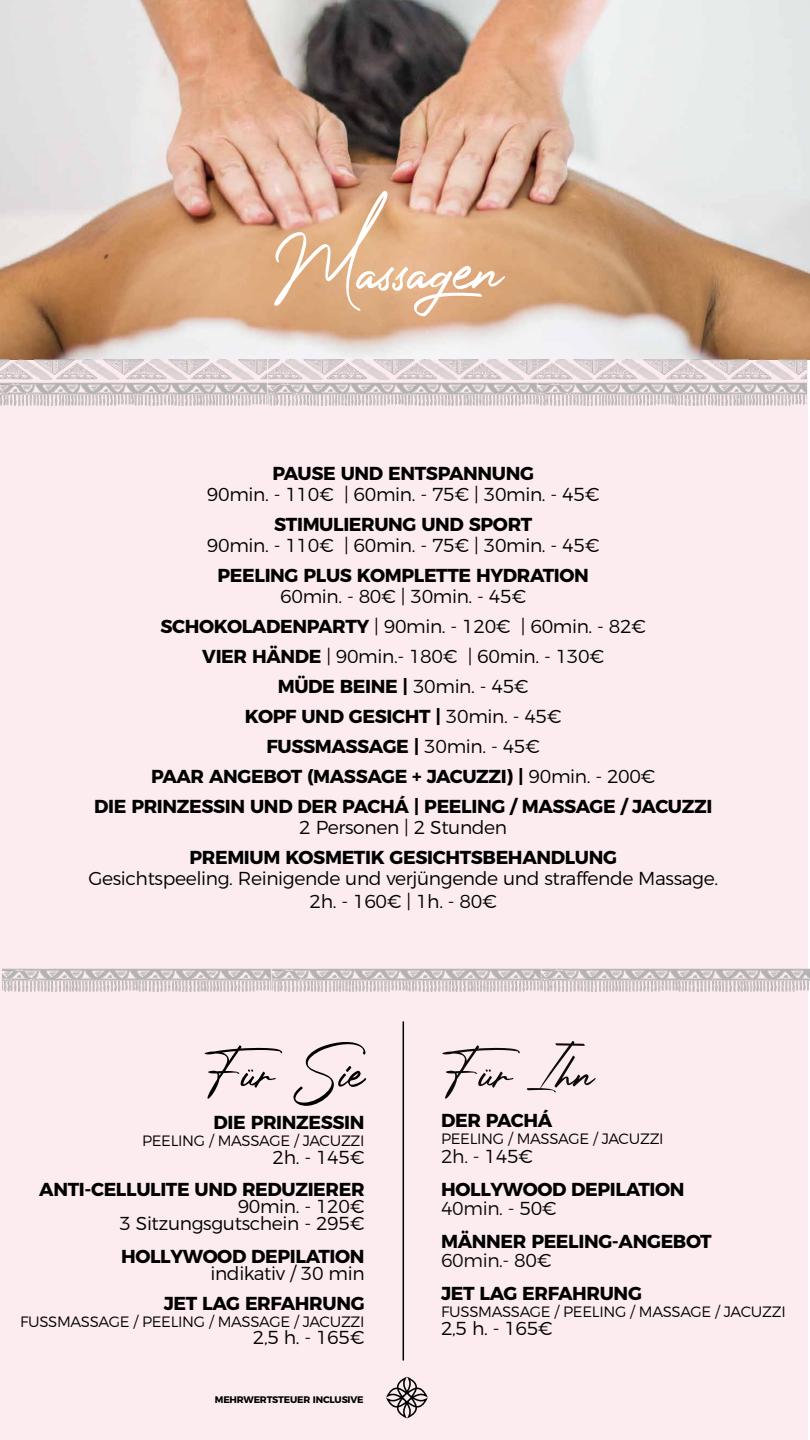
<style>
.page{position:relative;width:810px;height:1440px;background:#fff}
.page>*{position:absolute;margin:0;border:0;box-sizing:border-box;transform-origin:0 0}
.t1{font:87.22px "Photograph Signature";color:#fff}
.t2{font:60px "Photograph Signature";color:#000}
.t3{font:60px "Photograph Signature";color:#0b0b0a}
.t4{font:700 18.75px/30px "Montserrat";letter-spacing:-.02em;color:#000}
.t5{font:300 18.75px/22.5px "Montserrat";letter-spacing:-.02em;color:#000;text-align:center}
.t6{font:300 15px "Montserrat";letter-spacing:-.02em;color:#000}
.t7{font:700 9.52px "Montserrat";letter-spacing:-.02em;color:#000}
.s1{font-weight:300}
.s2{font-weight:300;color:#0b0b0a}
</style>
<div class="page">
<div style="left:0;top:315px;width:808px;height:1125px;background:#fcecef"></div>
<svg style="left:386px;top:1377px;width:42px;height:41px"></svg>
<hr style="left:403px;top:1021px;width:1px;height:340px;background:#010202">
<img style="left:0;top:0;width:810px;height:359px">
<img style="left:0;top:359px;width:806px;height:47px">
<img style="left:3px;top:969px;width:807px;height:23px">
<h1 class="t1" style="left:273px;top:191px;width:231px">Massagen</h1>
<h1 class="t1" style="left:302px;top:227px;width:217px">Masajes</h1>
<p class="t4" style="left:273px;top:457px;width:263px">PAUSE UND ENTSPANNUNG</p>
<p class="t5" style="left:207px;top:482px;width:394px">90min. - 110€ | 60min. - 75€ | 30min. - 45€</p>
<p class="t4" style="left:274px;top:508px;width:260px">STIMULIERUNG UND SPORT</p>
<p class="t5" style="left:207px;top:533px;width:394px">90min. - 110€ | 60min. - 75€ | 30min. - 45€</p>
<p class="t4" style="left:218px;top:559px;width:373px">PEELING PLUS KOMPLETTE HYDRATION</p>
<p class="t4" style="left:94px;top:580px;width:620px;text-align:center"><span class="s1">60min. - 80€ | 30min. - 45€<br></span>SCHOKOLADENPARTY <span class="s1">| 90min. - 120€ | 60min. - 82€<br></span>VIER HÄNDE <span class="s1">| 90min.- 180€ | 60min. - 130€<br></span>MÜDE BEINE | <span class="s1">30min. - 45€<br></span>KOPF UND GESICHT | <span class="s1">30min. - 45€<br></span>FUSSMASSAGE | <span class="s1">30min. - 45€<br></span>PAAR ANGEBOT (MASSAGE + JACUZZI) | <span class="s1">90min. - 200€<br></span>DIE PRINZESSIN UND DER PACHÁ | PEELING / MASSAGE / JACUZZI</p>
<p class="t5" style="left:299px;top:815px;width:209px">2 Personen | 2 Stunden</p>
<p class="t4" style="left:189px;top:841px;width:429px">PREMIUM KOSMETIK GESICHTSBEHANDLUNG</p>
<p class="t5" style="left:88px;top:866px;width:631px">Gesichtspeeling. Reinigende und verjüngende und straffende Massage.<br>2h. - 160€ | 1h. - 80€</p>
<h2 class="t2" style="left:203px;top:1019px;width:163px">Für Sie</h2>
<p class="t4" style="left:214px;top:1106px;width:153px">DIE PRINZESSIN</p>
<p class="t6" style="left:142px;top:1129px;width:224px">PEELING / MASSAGE / JACUZZI</p>
<p class="t5" style="left:273px;top:1144px;width:94px">2h. - 145€</p>
<p class="t4" style="left:39px;top:1173px;width:327px">ANTI-CELLULITE UND REDUZIERER</p>
<p class="t5" style="left:119px;top:1196px;width:247px;line-height:17.2px;text-align:right">90min. - 120€<br>3 Sitzungsgutschein - 295€</p>
<p class="t4" style="left:121px;top:1239px;width:245px">HOLLYWOOD DEPILATION</p>
<p class="t5" style="left:210px;top:1260px;width:156px">indikativ / 30 min</p>
<p class="t4" style="left:164px;top:1287px;width:202px">JET LAG ERFAHRUNG</p>
<p class="t6" style="left:20px;top:1310px;width:346px">FUSSMASSAGE / PEELING / MASSAGE / JACUZZI</p>
<p class="t5" style="left:253px;top:1325px;width:113px">2,5 h. - 165€</p>
<p class="t7" style="left:215px;top:1392px;width:150px">MEHRWERTSTEUER INCLUSIVE</p>
<h2 class="t3" style="left:441px;top:1019px;width:155px">Fü r Ih n</h2>
<p class="t4" style="left:441px;top:1104px;width:113px">DER PACHÁ</p>
<p class="t6" style="left:441px;top:1127px;width:224px">PEELING / MASSAGE / JACUZZI</p>
<p class="t4" style="left:441px;top:1138px;width:245px;line-height:33.5px"><span class="s2">2h. -</span> <span class="s1">145€<br></span>HOLLYWOOD DEPILATION</p>
<p class="t4" style="left:441px;top:1190px;width:272px;line-height:33.5px"><span class="s2">40min. -</span> <span class="s1">50€<br></span>MÄNNER PEELING-ANGEBOT</p>
<p class="t4" style="left:441px;top:1242px;width:202px;line-height:33.5px"><span class="s2">60min.-</span> <span class="s1">80€<br></span>JET LAG ERFAHRUNG</p>
<p class="t6" style="left:441px;top:1300px;width:346px">FUSSMASSAGE / PEELING / MASSAGE / JACUZZI</p>
<p class="t5" style="left:441px;top:1315px;width:113px">2,5 h. - 165€</p>
</div>
